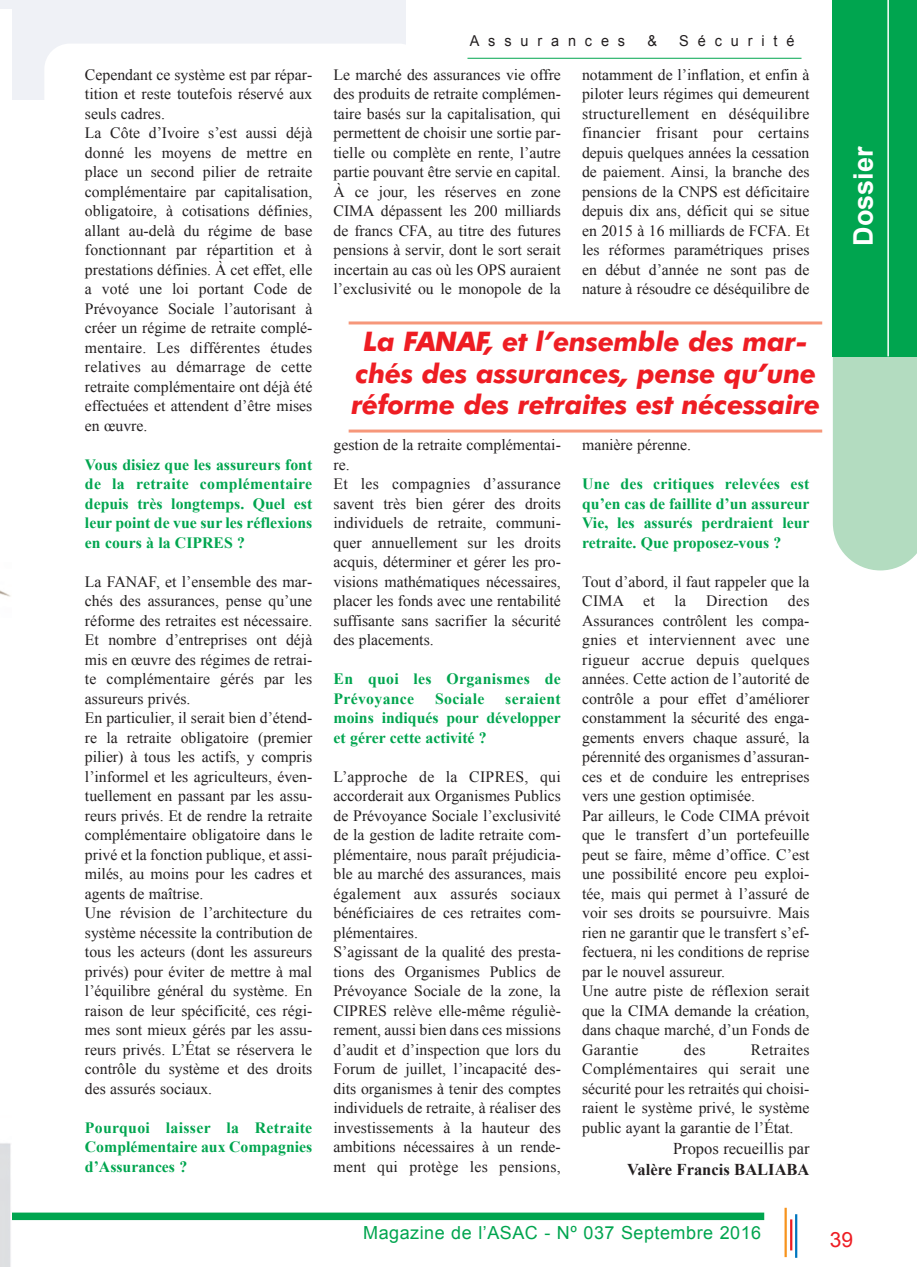
<style>
.page{position:relative;width:917px;height:1279px;background:#fff}
.page>*{position:absolute;margin:0;border:0;box-sizing:border-box;transform-origin:0 0}
.t1{font:italic 700 27px/31.5px "Futura BT";letter-spacing:-.01em;color:#ee1d23;text-align:center}
.t2{font:700 27px "Arial";color:#fff}
.t3{font:21px "Arial";color:#ee1d23}
.t4{font:18px "Arial";letter-spacing:.03em;color:#00a54f}
.t5{font:700 16.5px "Times New Roman";color:#231f20}
.t6{font:16.5px "Times New Roman";color:#231f20}
.t7{font:15.75px/19.5px "Times New Roman";color:#231f20}
.t8{font:700 15.75px/19.5px "Times New Roman";color:#00a54f;text-align:justify}
.t9{font:700 15.75px/19.5px "Times New Roman";letter-spacing:.02em;color:#00a54f}
.t10{font:15.75px "Times New Roman";letter-spacing:.02em;color:#231f20}
.t11{font:15px "Arial";letter-spacing:.61em;color:#231f20}
</style>
<div class="page">
<div style="left:11px;top:0;width:394px;height:100px;background:#eff1f6"></div>
<hr style="left:784px;top:1208px;width:2px;height:49px;background:#f7931d">
<hr style="left:790px;top:1219px;width:2px;height:31px;background:#ee1d23">
<hr style="left:795px;top:1214px;width:2px;height:44px;background:#0076be">
<div style="left:44px;top:44px;width:380px;height:89px;background:#fff;border-radius:26px"></div>
<svg style="left:832px;top:356px;width:84px;height:214px;background:#b7dec3"></svg>
<div style="left:832px;top:0;width:84px;height:356px;background:#00a54f"></div>
<hr style="left:887px;top:0;width:1px;height:356px;background:#fff">
<div style="left:11px;top:1212px;width:753px;height:8px;background:#00a54f"></div>
<hr style="left:467px;top:58px;width:334px;height:1px;background:#00a54f">
<div style="left:0;top:0;width:11px;height:100px;background:#eff1f6"></div>
<img style="left:0;top:10px;width:11px;height:1257px">
<hr style="left:348px;top:321px;width:474px;height:3px;background:#f6977a">
<hr style="left:348px;top:430px;width:474px;height:3px;background:#f6977a">
<p class="t7" style="left:85px;top:65px;width:229px">Cependant ce système est par répar&shy;tition et reste toutefois réservé aux seuls cadres.<br>La Côte d’Ivoire s’est aussi déjà donné les moyens de mettre en place un second pilier de retraite complémentaire par capitalisation, obligatoire, à cotisations définies, allant au-delà du régime de base fonctionnant par répartition et à prestations définies. À cet effet, elle a voté une loi portant Code de<br>Prévoyance Sociale l’autorisant à créer un régime de retraite complé&shy;mentaire. Les différentes études relatives au démarrage de cette retraite complémentaire ont déjà été effectuées et attendent d’être mises en œuvre.</p>
<p class="t8" style="left:85px;top:455px;width:229px">Vous disiez que les assureurs font de la retraite complémentaire depuis très longtemps. Quel est leur point de vue sur les réflexions en cours à la cipres ?</p>
<p class="t7" style="left:85px;top:572px;width:229px">La FANAF, et l’ensemble des mar&shy;chés des assurances, pense qu’une réforme des retraites est nécessaire.<br>Et nombre d’entreprises ont déjà mis en œuvre des régimes de retrai&shy;te complémentaire gérés par les assureurs privés.<br>En particulier, il serait bien d’étend&shy;re la retraite obligatoire (premier pilier) à tous les actifs, y compris l’informel et les agriculteurs, éven&shy;tuellement en passant par les assu&shy;reurs privés. Et de rendre la retraite complémentaire obligatoire dans le privé et la fonction publique, et assi&shy;milés, au moins pour les cadres et agents de maîtrise.<br>Une révision de l’architecture du système nécessite la contribution de tous les acteurs (dont les assureurs privés) pour éviter de mettre à mal l’équilibre général du système. En raison de leur spécificité, ces régi&shy;mes sont mieux gérés par les assu&shy;reurs privés. L’État se réservera le contrôle du système et des droits des assurés sociaux.</p>
<p class="t8" style="left:85px;top:1118px;width:229px">pourquoi laisser la retraite complémentaire aux compagnies d’assurances ?</p>
<p class="t11" style="left:469px;top:32px;width:157px">Assurances</p>
<p class="t11" style="left:647px;top:32px;width:11px">&amp;</p>
<p class="t11" style="left:679px;top:32px;width:117px">Sécurité</p>
<p class="t7" style="left:333px;top:65px;width:229px;text-align:justify">Le marché des assurances vie offre des produits de retraite complémen&shy;taire basés sur la capitalisation, qui permettent de choisir une sortie par&shy;tielle ou complète en rente, l’autre partie pouvant être servie en capital.<br>À ce jour, les réserves en zone CIMA dépassent les 200 milliards de francs CFA, au titre des futures pensions à servir, dont le sort serait incertain au cas où les OPS auraient l’exclusivité ou le monopole de la</p>
<p class="t7" style="left:582px;top:65px;width:229px;text-align:justify">notamment de l’inflation, et enfin à piloter leurs régimes qui demeurent structurellement en déséquilibre financier frisant pour certains depuis quelques années la cessation de paiement. Ainsi, la branche des pensions de la CNPS est déficitaire depuis dix ans, déficit qui se situe en 2015 à 16 milliards de FCFA. Et les réformes paramétriques prises en début d’année ne sont pas de nature à résoudre ce déséquilibre de</p>
<h1 class="t1" style="left:351px;top:328px;width:470px">La FANAF, et l’ensemble des mar&shy;chés des assurances, pense qu’une réforme des retraites est nécessaire</h1>
<p class="t7" style="left:333px;top:435px;width:229px">gestion de la retraite complémentai&shy;re.<br>Et les compagnies d’assurance savent très bien gérer des droits individuels de retraite, communi&shy;quer annuellement sur les droits acquis, déterminer et gérer les pro&shy;visions mathématiques nécessaires, placer les fonds avec une rentabilité suffisante sans sacrifier la sécurité des placements.</p>
<p class="t9" style="left:333px;top:669px;width:229px">en quoi les organismes de prévoyance</p>
<p class="t8" style="left:333px;top:689px;width:229px;text-indent:172px">seraient moins indiqués pour développer et gérer cette activité ?</p>
<p class="t7" style="left:333px;top:767px;width:229px">L’approche de la CIPRES, qui accorderait aux Organismes Publics de Prévoyance Sociale l’exclusivité de la gestion de ladite retraite com&shy;plémentaire, nous paraît préjudicia&shy;ble au marché des assurances, mais également aux assurés sociaux bénéficiaires de ces retraites com&shy;plémentaires.<br>S’agissant de la qualité des presta&shy;tions des Organismes Publics de Prévoyance Sociale de la zone, la CIPRES relève elle-même réguliè&shy;rement, aussi bien dans ces missions d’audit et d’inspection que lors du Forum de juillet, l’incapacité des&shy;dits organismes à tenir des comptes individuels de retraite, à réaliser des investissements à la hauteur des ambitions nécessaires à un rende&shy;ment qui protège les pensions,</p>
<p class="t8" style="left:435px;top:689px;width:51px">sociale</p>
<p class="t7" style="left:582px;top:435px;width:110px">manière pérenne.</p>
<p class="t8" style="left:582px;top:474px;width:229px">une des critiques relevées est qu’en cas de faillite d’un assureur Vie, les assurés perdraient leur retraite. Que proposez-vous ?</p>
<p class="t7" style="left:582px;top:572px;width:229px">Tout d’abord, il faut rappeler que la<br>CIMA et</p>
<p class="t7" style="left:582px;top:591px;width:229px;text-indent:206px">des<br>Assurances contrôlent les compa&shy;gnies et interviennent avec une rigueur accrue depuis quelques années. Cette action de l’autorité de contrôle a pour effet d’améliorer constamment la sécurité des enga&shy;gements envers chaque assuré, la pérennité des organismes d’assuran&shy;ces et de conduire les entreprises vers une gestion optimisée.<br>Par ailleurs, le Code CIMA prévoit que le transfert d’un portefeuille peut se faire, même d’office. C’est une possibilité encore peu exploi&shy;tée, mais qui permet à l’assuré de voir ses droits se poursuivre. Mais rien ne garantir que le transfert s’ef&shy;fectuera, ni les conditions de reprise par le nouvel assureur.<br>Une autre piste de réflexion serait que la CIMA demande la création, dans chaque marché, d’un Fonds de<br>Garantie</p>
<p class="t7" style="left:674px;top:591px;width:13px">la</p>
<p class="t10" style="left:706px;top:592px;width:63px">Direction</p>
<p class="t7" style="left:582px;top:1040px;width:229px;text-align:justify;text-indent:169px">Retraites Complémentaires qui serait une sécurité pour les retraités qui choisi&shy;raient le système privé, le système public ayant la garantie de l’État.</p>
<p class="t6" style="left:673px;top:1139px;width:138px">Propos recueillis par</p>
<p class="t5" style="left:627px;top:1160px;width:184px">Valère Francis BaLiaBa</p>
<p class="t7" style="left:684px;top:1040px;width:23px">des</p>
<h1 class="t2" style="left:848px;top:246px;width:101px;rotate:-90deg">Dossier</h1>
<p class="t4" style="left:363px;top:1223px;width:399px">Magazine de l’ASAC - Nº 037 Septembre 2016</p>
<h2 class="t3" style="left:829px;top:1227px;width:25px">39</h2>
</div>
